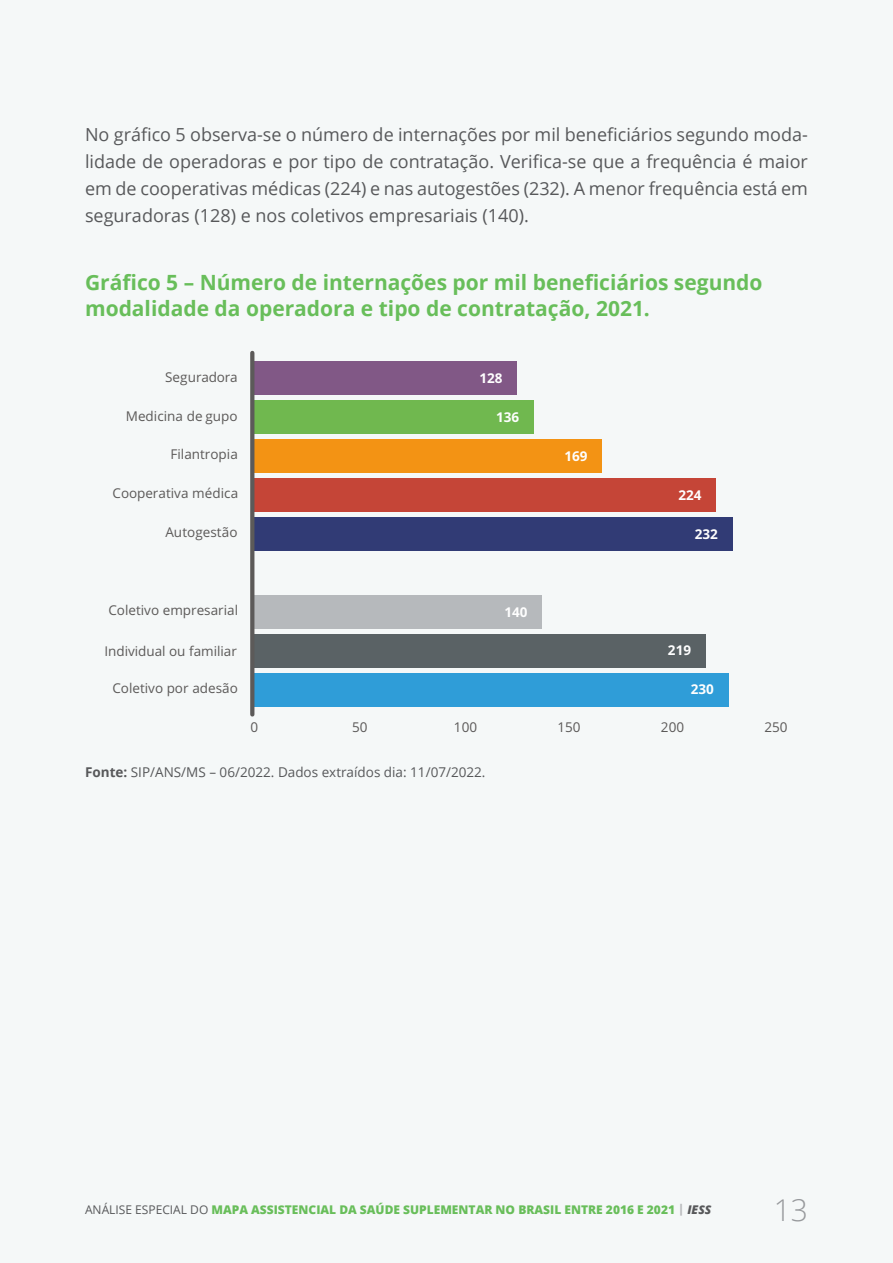
<style>
.page{position:relative;width:893px;height:1263px;background:#f5f8f8}
.page>*{position:absolute;margin:0;border:0;box-sizing:border-box;transform-origin:0 0}
.t1{font:300 30px "Open Sans";color:#97999c}
.Tabela_gráfico_-_tít{font:700 21px/25.5px "Open Sans";color:#68be5a}
.Texto{font:18px/27px "Open Sans";color:#57585a;text-align:justify}
.t2{font:13.5px "Open Sans";color:#5c5a59}
.Legenda{font:13.5px "Open Sans";color:#57585a}
.t3{font:700 13.5px "Open Sans";color:#fefefe}
.t4{font:800 12px "Open Sans";color:#68be5a}
.s1{font-weight:700}
.s2{font-weight:400;color:#57585a}
.s3{color:#b8b9bc}
.s4{font-style:italic;color:#57585a}
</style>
<div class="page">
<div style="left:252px;top:634px;width:454px;height:33px;background:#5a6265"></div>
<div style="left:252px;top:595px;width:290px;height:33px;background:#b6b9bc"></div>
<div style="left:252px;top:517px;width:481px;height:34px;background:#313b75"></div>
<div style="left:252px;top:478px;width:464px;height:34px;background:#c54537"></div>
<div style="left:252px;top:439px;width:350px;height:34px;background:#f39314"></div>
<div style="left:252px;top:400px;width:282px;height:34px;background:#70b84f"></div>
<div style="left:252px;top:361px;width:265px;height:34px;background:#815886"></div>
<div style="left:252px;top:673px;width:476px;height:33px;background:#2f9dd8"></div>
<svg style="left:250px;top:353px;width:4px;height:361px"></svg>
<p class="Texto" style="left:85px;top:121px;width:724px">No gráfico 5 observa-se o número de internações por mil beneficiários segundo moda&shy;lidade de operadoras e por tipo de contratação. Verifica-se que a frequência é maior em de cooperativas médicas (224) e nas autogestões (232). A menor frequência está em seguradoras (128) e nos coletivos empresariais (140).</p>
<p class="Tabela_gráfico_-_tít" style="left:85px;top:269px;width:679px">Gráfico 5 – Número de internações por mil beneficiários segundo modalidade da operadora e tipo de contratação, 2021.</p>
<p class="t2" style="left:165px;top:371px;width:74px">Seguradora</p>
<p class="t3" style="left:480px;top:373px;width:25px">128</p>
<p class="t2" style="left:126px;top:410px;width:113px">Medicina de gupo</p>
<p class="t3" style="left:496px;top:412px;width:25px">136</p>
<p class="t2" style="left:171px;top:449px;width:69px">Filantropia</p>
<p class="t3" style="left:564px;top:450px;width:25px">169</p>
<p class="t2" style="left:113px;top:488px;width:127px">Cooperativa médica</p>
<p class="t3" style="left:678px;top:489px;width:25px">224</p>
<p class="t2" style="left:166px;top:527px;width:73px">Autogestão</p>
<p class="t3" style="left:695px;top:528px;width:25px">232</p>
<p class="t2" style="left:108px;top:605px;width:131px">Coletivo empresarial</p>
<p class="t3" style="left:504px;top:606px;width:25px">140</p>
<p class="t2" style="left:104px;top:645px;width:134px">Individual ou familiar</p>
<p class="t3" style="left:668px;top:645px;width:25px">219</p>
<p class="t2" style="left:112px;top:683px;width:127px">Coletivo por adesão</p>
<p class="t3" style="left:691px;top:684px;width:25px">230</p>
<p class="t2" style="left:251px;top:722px;width:9px">0</p>
<p class="t2" style="left:352px;top:722px;width:17px">50</p>
<p class="t2" style="left:454px;top:722px;width:25px">100</p>
<p class="t2" style="left:557px;top:722px;width:25px">150</p>
<p class="t2" style="left:661px;top:722px;width:25px">200</p>
<p class="t2" style="left:764px;top:722px;width:25px">250</p>
<p class="Legenda" style="left:85px;top:763px;width:402px"><span class="s1">Fonte:</span> SIP/ANS/MS – 06/2022. Dados extraídos dia: 11/07/2022.</p>
<p class="t4" style="left:85px;top:1200px;width:628px"><span class="s2">ANÁLISE ESPECIAL DO</span> MAPA ASSISTENCIAL DA SAÚDE SUPLEMENTAR NO BRASIL ENTRE 2016 E 2021 <span class="s3">|</span> <span class="s4">IESS</span></p>
<h1 class="t1" style="left:774px;top:1189px;width:36px">13</h1>
</div>
